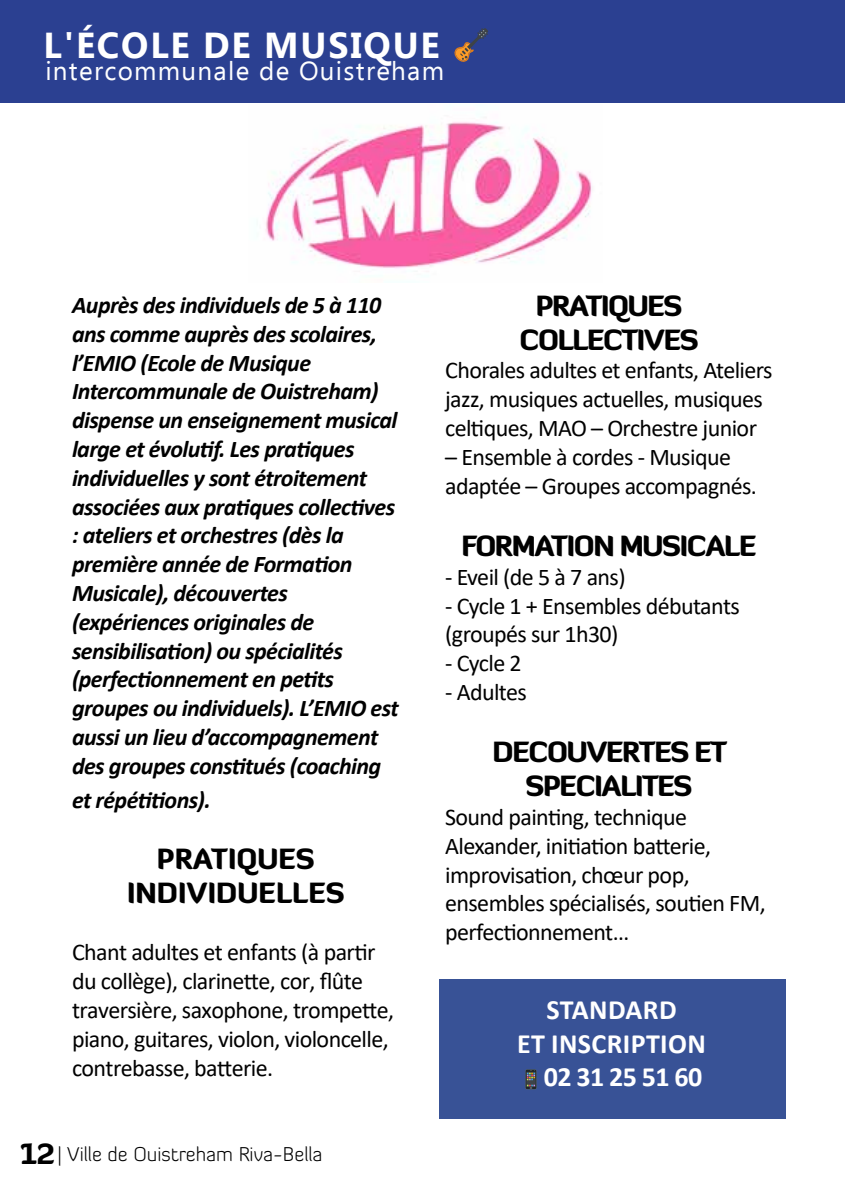
<style>
.page{position:relative;width:845px;height:1191px;background:#fff}
.page>*{position:absolute;margin:0;border:0;box-sizing:border-box;transform-origin:0 0}
.t1{font:700 36px "Ebrima";letter-spacing:.05em;color:#fff}
.t2{font:900 28px/33.6px "Diavlo";letter-spacing:-.05em;color:#000;text-align:center}
.t3{font:700 28px "Calibri";letter-spacing:.015em;color:#fff}
.t4{font:900 28px/33.6px "Diavlo";color:#000;text-align:center}
.t5{font:26px "Ebrima";letter-spacing:.05em;color:#fff}
.t6{font:24px/28.8px "Calibri";letter-spacing:-.025em;color:#000}
.t7{font:italic 700 24px/28.8px "Calibri";letter-spacing:-.025em;color:#000}
.t8{font:300 20px "Diavlo";color:#000}
.s1{font-weight:900;font-size:28px}
</style>
<div class="page">
<div style="left:438px;top:979px;width:347px;height:139px;background:#385296"></div>
<img style="left:265px;top:121px;width:327px;height:148px">
<div style="left:0;top:0;width:845px;height:102px;background:#2b4091"></div>
<h1 class="t1" style="left:43px;top:18px;width:398px">L'ÉCOLE DE MUSIQUE</h1>
<p class="t5" style="left:45px;top:52px;width:400px">intercommunale de Ouistreham</p>
<p class="t7" style="left:72px;top:290px;width:328px">Auprès des individuels de 5 à 110 ans comme auprès des scolaires, l’EMIO (Ecole de Musique<br>Intercommunale de Ouistreham) dispense un enseignement musical large et évolutif. Les pratiques individuelles y sont étroitement associées aux pratiques collectives : ateliers et orchestres (dès la première année de Formation<br>Musicale), découvertes (expériences originales de sensibilisation) ou spécialités (perfectionnement en petits groupes ou individuels). L’EMIO est aussi un lieu d’accompagnement des groupes constitués (coaching</p>
<p class="t7" style="left:72px;top:784px;width:140px">et répétitions).</p>
<p class="t4" style="left:127px;top:842px;width:219px">PRATIQUES<br>INDIVIDUELLES</p>
<p class="t6" style="left:72px;top:937px;width:324px">Chant adultes et enfants (à partir du collège), clarinette, cor, flûte traversière, saxophone, trompette, piano, guitares, violon, violoncelle, contrebasse, batterie.</p>
<p class="t8" style="left:20px;top:1142px;width:304px"><span class="s1">12</span>| Ville de Ouistreham Riva-Bella</p>
<p class="t2" style="left:519px;top:288px;width:181px">PRATIQUES<br>COLLECTIVES</p>
<p class="t6" style="left:445px;top:355px;width:329px">Chorales adultes et enfants, Ateliers jazz, musiques actuelles, musiques celtiques, MAO – Orchestre junior</p>
<p class="t6" style="left:445px;top:442px;width:313px">– Ensemble à cordes - Musique adaptée – Groupes accompagnés.</p>
<p class="t2" style="left:461px;top:528px;width:296px">FORMATION MUSICALE</p>
<p class="t6" style="left:445px;top:562px;width:182px">- Eveil (de 5 à 7 ans)</p>
<p class="t6" style="left:445px;top:590px;width:296px">- Cycle 1 + Ensembles débutants (groupés sur 1h30)</p>
<p class="t6" style="left:445px;top:648px;width:78px">- Cycle 2</p>
<p class="t6" style="left:445px;top:677px;width:83px">- Adultes</p>
<p class="t2" style="left:492px;top:735px;width:236px">DECOUVERTES ET<br>SPECIALITES</p>
<p class="t6" style="left:445px;top:802px;width:322px">Sound painting, technique<br>Alexander, initiation batterie, improvisation, chœur pop, ensembles spécialisés, soutien FM, perfectionnement…</p>
<p class="t3" style="left:546px;top:990px;width:132px">STANDARD</p>
<p class="t3" style="left:517px;top:1023px;width:190px">ET INSCRIPTION</p>
<p class="t3" style="left:544px;top:1057px;width:160px">02 31 25 51 60</p>
</div>
